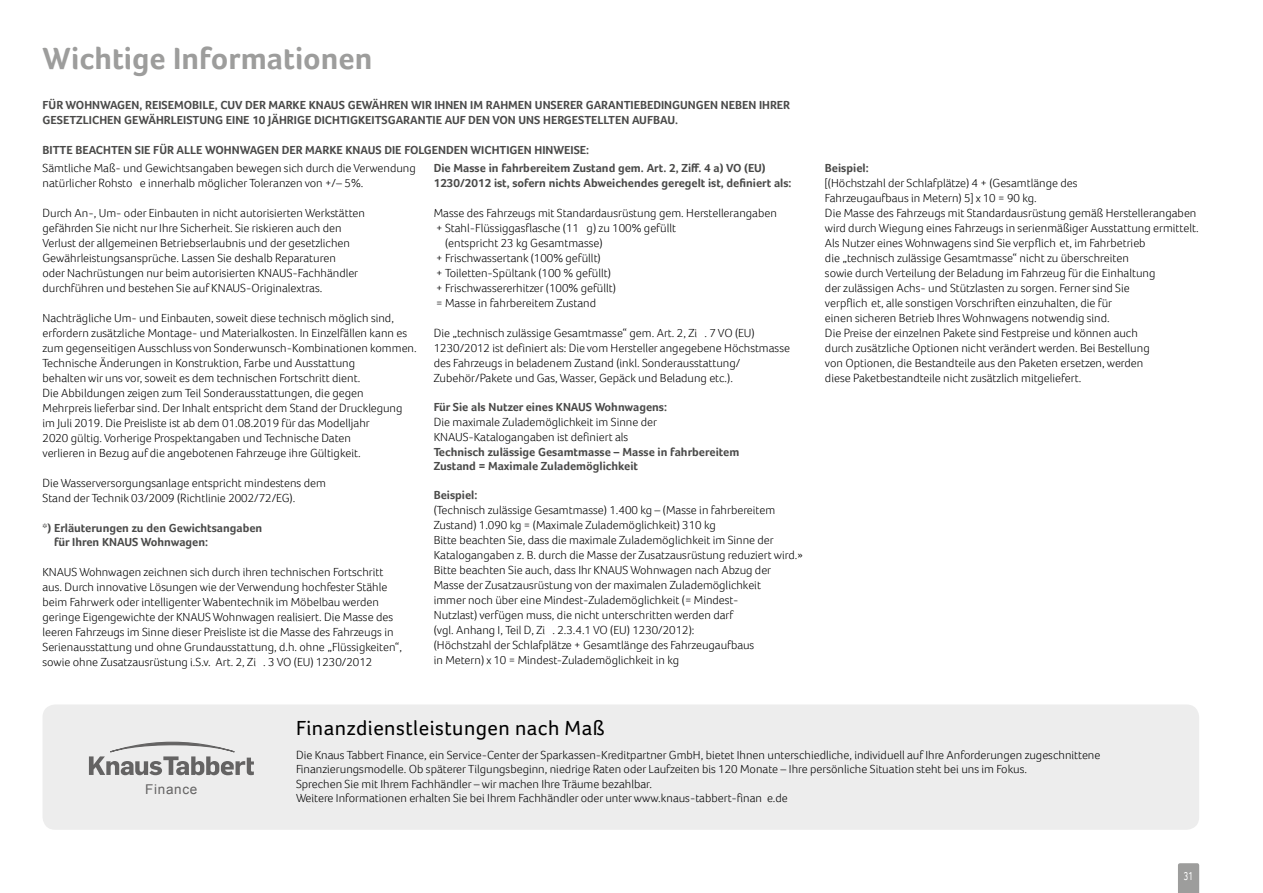
<style>
.page{position:relative;width:1263px;height:893px;background:#fff}
.page>*{position:absolute;margin:0;border:0;box-sizing:border-box;transform-origin:0 0}
.t1{font:700 31.5px "Foco";color:#9d9d9c}
.t2{font:21px "Foco";letter-spacing:.02em;color:#000}
.t3{font:13.5px "Arial";letter-spacing:.05em;color:#646363}
.t4{font:300 12px/15px "Foco";color:#000}
.t5{font:700 12px/14.4px "Foco";color:#4a4a49}
.t6{font:12px "Foco";color:#fff;scale:.7 1}
</style>
<div class="page">
<svg style="left:1178px;top:863px;width:21px;height:30px"></svg>
<div style="left:43px;top:704px;width:1156px;height:126px;background:#ededed;border-radius:13px"></div>
<svg style="left:89px;top:741px;width:165px;height:34px"></svg>
<h1 class="t1" style="left:43px;top:40px;width:331px">Wichtige Informationen</h1>
<p class="t5" style="left:43px;top:97px;width:749px;line-height:15px">FÜR WOHNWAGEN, REISEMOBILE, CUV DER MARKE KNAUS GEWÄHREN WIR IHNEN IM RAHMEN UNSERER GARANTIEBEDINGUNGEN NEBEN IHRER<br>GESETZLICHEN GEWÄHRLEISTUNG EINE 10 JÄHRIGE DICHTIGKEITSGARANTIE AUF DEN VON UNS HERGESTELLTEN AUFBAU.</p>
<p class="t5" style="left:43px;top:142px;width:548px">BITTE BEACHTEN SIE FÜR ALLE WOHNWAGEN DER MARKE KNAUS DIE FOLGENDEN WICHTIGEN HINWEISE:</p>
<p class="t4" style="left:43px;top:161px;width:375px">Sämtliche Maß- und Gewichtsangaben bewegen sich durch die Verwendung natürlicher Rohsto e innerhalb möglicher Toleranzen von +/– 5%.</p>
<p class="t4" style="left:43px;top:206px;width:324px">Durch An-, Um- oder Einbauten in nicht autorisierten Werkstätten gefährden Sie nicht nur Ihre Sicherheit. Sie riskieren auch den Verlust der allgemeinen Betriebserlaubnis und der gesetzlichen Gewährleistungsansprüche. Lassen Sie deshalb Reparaturen<br>oder Nachrüstungen nur beim autorisierten KNAUS-Fachhändler durchführen und bestehen Sie auf KNAUS-Originalextras.</p>
<p class="t4" style="left:43px;top:311px;width:376px">Nachträgliche Um- und Einbauten, soweit diese technisch möglich sind, erfordern zusätzliche Montage- und Materialkosten. In Einzelfällen kann es zum gegenseitigen Ausschluss von Sonderwunsch-Kombinationen kommen.<br>Technische Änderungen in Konstruktion, Farbe und Ausstattung<br>behalten wir uns vor, soweit es dem technischen Fortschritt dient.<br>Die Abbildungen zeigen zum Teil Sonderausstattungen, die gegen<br>Mehrpreis lieferbar sind. Der Inhalt entspricht dem Stand der Drucklegung im Juli 2019. Die Preisliste ist ab dem 01.08.2019 für das Modelljahr<br>2020 gültig. Vorherige Prospektangaben und Technische Daten<br>verlieren in Bezug auf die angebotenen Fahrzeuge ihre Gültigkeit.</p>
<p class="t4" style="left:43px;top:476px;width:285px">Die Wasserversorgungsanlage entspricht mindestens dem<br>Stand der Technik 03/2009 (Richtlinie 2002/72/EG).</p>
<p class="t5" style="left:54px;top:520px;width:210px;text-indent:-12px">*) Erläuterungen zu den Gewichtsangaben für Ihren KNAUS Wohnwagen:</p>
<p class="t4" style="left:43px;top:564px;width:361px">KNAUS Wohnwagen zeichnen sich durch ihren technischen Fortschritt aus. Durch innovative Lösungen wie der Verwendung hochfester Stähle beim Fahrwerk oder intelligenter Wabentechnik im Möbelbau werden geringe Eigengewichte der KNAUS Wohnwagen realisiert. Die Masse des leeren Fahrzeugs im Sinne dieser Preisliste ist die Masse des Fahrzeugs in Serienausstattung und ohne Grundausstattung, d.h. ohne „Flüssigkeiten“, sowie ohne Zusatzausrüstung i.S.v. Art. 2, Zi . 3 VO (EU) 1230/2012</p>
<p class="t5" style="left:434px;top:161px;width:359px">Die Masse in fahrbereitem Zustand gem. Art. 2, Ziff. 4 a) VO (EU)<br>1230/2012 ist, sofern nichts Abweichendes geregelt ist, definiert als:</p>
<p class="t4" style="left:434px;top:205px;width:345px">Masse des Fahrzeugs mit Standardausrüstung gem. Herstellerangaben</p>
<p class="t4" style="left:436px;top:220px;width:241px">+ Stahl-Flüssiggasflasche (11 g) zu 100% gefüllt</p>
<p class="t4" style="left:445px;top:235px;width:159px">(entspricht 23 kg Gesamtmasse)</p>
<p class="t4" style="left:436px;top:250px;width:166px">+ Frischwassertank (100% gefüllt)</p>
<p class="t4" style="left:436px;top:265px;width:176px">+ Toiletten-Spültank (100 % gefüllt)</p>
<p class="t4" style="left:436px;top:280px;width:181px">+ Frischwassererhitzer (100% gefüllt)</p>
<p class="t4" style="left:436px;top:295px;width:161px">= Masse in fahrbereitem Zustand</p>
<p class="t4" style="left:434px;top:325px;width:358px">Die „technisch zulässige Gesamtmasse“ gem. Art. 2, Zi . 7 VO (EU)<br>1230/2012 ist definiert als: Die vom Hersteller angegebene Höchstmasse des Fahrzeugs in beladenem Zustand (inkl. Sonderausstattung/ Zubehör/Pakete und Gas, Wasser, Gepäck und Beladung etc.).</p>
<p class="t5" style="left:434px;top:400px;width:235px">Für Sie als Nutzer eines KNAUS Wohnwagens:</p>
<p class="t4" style="left:434px;top:415px;width:225px">Die maximale Zulademöglichkeit im Sinne der<br>KNAUS-Katalogangaben ist definiert als</p>
<p class="t5" style="left:434px;top:444px;width:307px">Technisch zulässige Gesamtmasse – Masse in fahrbereitem<br>Zustand = Maximale Zulademöglichkeit</p>
<p class="t5" style="left:434px;top:488px;width:45px">Beispiel:</p>
<p class="t4" style="left:434px;top:503px;width:371px">(Technisch zulässige Gesamtmasse) 1.400 kg – (Masse in fahrbereitem Zustand) 1.090 kg = (Maximale Zulademöglichkeit) 310 kg<br>Bitte beachten Sie, dass die maximale Zulademöglichkeit im Sinne der Katalogangaben z. B. durch die Masse der Zusatzausrüstung reduziert wird.» Bitte beachten Sie auch, dass Ihr KNAUS Wohnwagen nach Abzug der Masse der Zusatzausrüstung von der maximalen Zulademöglichkeit<br>immer noch über eine Mindest-Zulademöglichkeit (= Mindest-<br>Nutzlast) verfügen muss, die nicht unterschritten werden darf<br>(vgl. Anhang I, Teil D, Zi . 2.3.4.1 VO (EU) 1230/2012):<br>(Höchstzahl der Schlafplätze + Gesamtlänge des Fahrzeugaufbaus<br>in Metern) x 10 = Mindest-Zulademöglichkeit in kg</p>
<p class="t5" style="left:825px;top:161px;width:45px">Beispiel:</p>
<p class="t4" style="left:825px;top:176px;width:375px">[(Höchstzahl der Schlafplätze) 4 + (Gesamtlänge des<br>Fahrzeugaufbaus in Metern) 5] x 10 = 90 kg.<br>Die Masse des Fahrzeugs mit Standardausrüstung gemäß Herstellerangaben wird durch Wiegung eines Fahrzeugs in serienmäßiger Ausstattung ermittelt.<br>Als Nutzer eines Wohnwagens sind Sie verpflich et, im Fahrbetrieb<br>die „technisch zulässige Gesamtmasse“ nicht zu überschreiten<br>sowie durch Verteilung der Beladung im Fahrzeug für die Einhaltung<br>der zulässigen Achs- und Stützlasten zu sorgen. Ferner sind Sie<br>verpflich et, alle sonstigen Vorschriften einzuhalten, die für<br>einen sicheren Betrieb Ihres Wohnwagens notwendig sind.<br>Die Preise der einzelnen Pakete sind Festpreise und können auch<br>durch zusätzliche Optionen nicht verändert werden. Bei Bestellung<br>von Optionen, die Bestandteile aus den Paketen ersetzen, werden<br>diese Paketbestandteile nicht zusätzlich mitgeliefert.</p>
<p class="t3" style="left:145px;top:780px;width:54px">Finance</p>
<h2 class="t2" style="left:296px;top:716px;width:310px">Finanzdienstleistungen nach Maß</h2>
<p class="t4" style="left:296px;top:748px;width:806px;line-height:14.4px">Die Knaus Tabbert Finance, ein Service-Center der Sparkassen-Kreditpartner GmbH, bietet Ihnen unterschiedliche, individuell auf Ihre Anforderungen zugeschnittene Finanzierungsmodelle. Ob späterer Tilgungsbeginn, niedrige Raten oder Laufzeiten bis 120 Monate – Ihre persönliche Situation steht bei uns im Fokus.<br>Sprechen Sie mit Ihrem Fachhändler – wir machen Ihre Träume bezahlbar.<br>Weitere Informationen erhalten Sie bei Ihrem Fachhändler oder unter www.knaus-tabbert-finan e.de</p>
<p class="t6" style="left:1184px;top:869px;width:15px">31</p>
</div>
